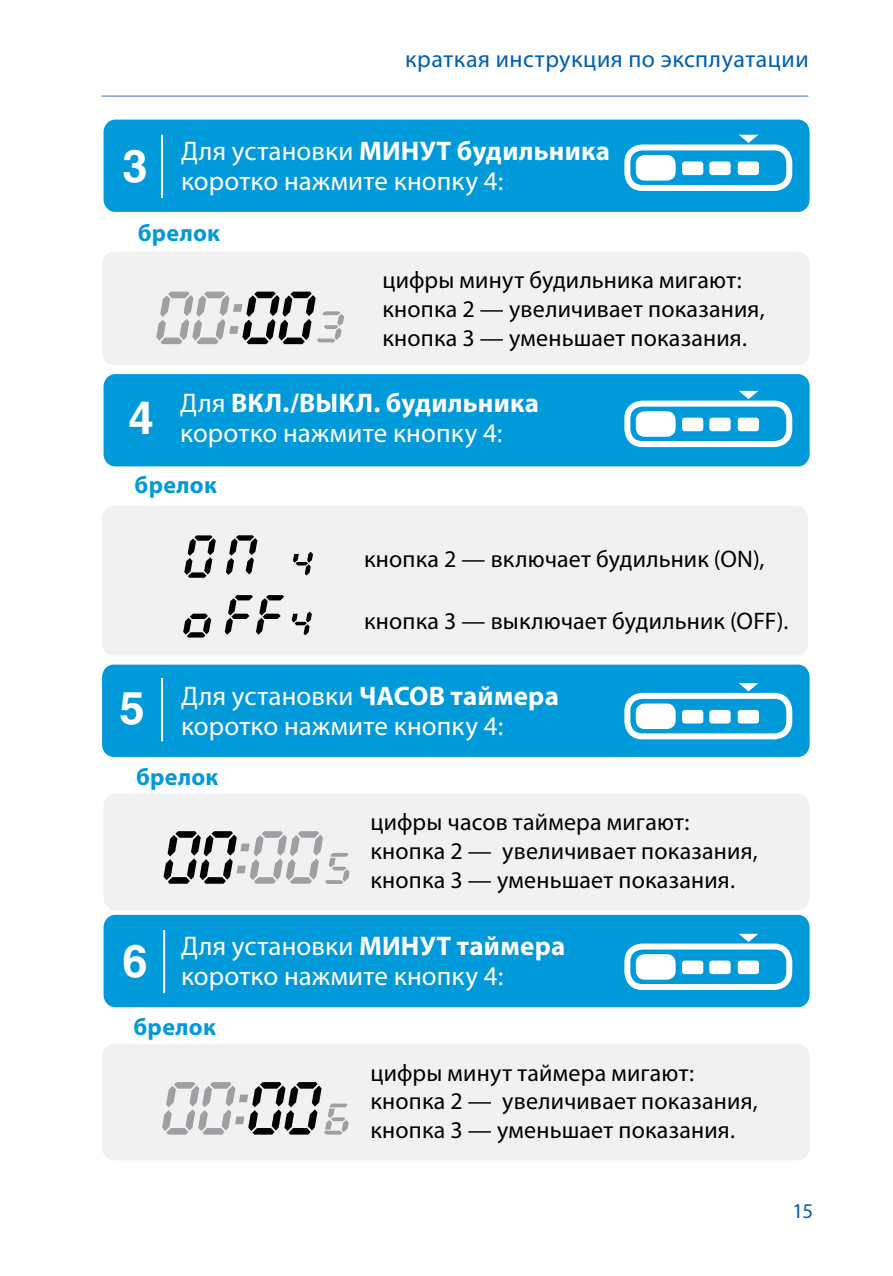
<style>
.page{position:relative;width:893px;height:1276px;background:#fff}
.page>*{position:absolute;margin:0;border:0;box-sizing:border-box;transform-origin:0 0}
.t1{font:700 45px "Helios";color:#fff}
.t2{font:27px/30px "Myriad Pro";letter-spacing:.005em;color:#fff}
.t3{font:24px/28.8px "Myriad Pro";letter-spacing:.01em;color:#000}
.t4{font:24px "Myriad Pro";letter-spacing:.02em;color:#005fae}
.t5{font:700 24px "Myriad Pro";letter-spacing:.015em;color:#0099da}
.t6{font:21px "Myriad Pro";color:#005fae}
.s1{font-weight:700}
</style>
<div class="page">
<hr style="left:102px;top:95px;width:706px;height:2px;background:#80a0d3">
<div style="left:104px;top:120px;width:706px;height:92px;background:#0099da;border-radius:12px"></div>
<div style="left:102px;top:252px;width:708px;height:113px;background:#f1f1f2;border-radius:12px"></div>
<svg style="left:156px;top:292px;width:188px;height:52px"></svg>
<div style="left:624px;top:144px;width:168px;height:47px;border:6px solid #fff;border-radius:15px"></div>
<div style="left:636px;top:155px;width:40px;height:26px;background:#fff;border-radius:9px"></div>
<div style="left:682px;top:161px;width:21px;height:14px;background:#fff;border-radius:3px"></div>
<div style="left:709px;top:161px;width:22px;height:14px;background:#fff;border-radius:3px"></div>
<div style="left:738px;top:161px;width:21px;height:14px;background:#fff;border-radius:3px"></div>
<svg style="left:739px;top:135px;width:19px;height:8px"></svg>
<hr style="left:161px;top:135px;width:2px;height:63px;background:#fff">
<div style="left:104px;top:374px;width:706px;height:92px;background:#0099da;border-radius:12px"></div>
<div style="left:102px;top:506px;width:706px;height:149px;background:#f1f1f2;border-radius:12px"></div>
<svg style="left:225px;top:595px;width:59px;height:39px"></svg>
<svg style="left:183px;top:613px;width:28px;height:24px"></svg>
<svg style="left:292px;top:611px;width:20px;height:24px"></svg>
<svg style="left:226px;top:535px;width:31px;height:40px"></svg>
<svg style="left:293px;top:552px;width:20px;height:23px"></svg>
<svg style="left:184px;top:535px;width:32px;height:43px"></svg>
<div style="left:624px;top:401px;width:168px;height:46px;border:6px solid #fff;border-radius:15px"></div>
<div style="left:636px;top:411px;width:40px;height:26px;background:#fff;border-radius:9px"></div>
<div style="left:682px;top:418px;width:21px;height:13px;background:#fff;border-radius:3px"></div>
<div style="left:709px;top:418px;width:22px;height:13px;background:#fff;border-radius:3px"></div>
<div style="left:738px;top:418px;width:21px;height:13px;background:#fff;border-radius:3px"></div>
<svg style="left:739px;top:391px;width:19px;height:8px"></svg>
<div style="left:102px;top:664px;width:708px;height:93px;background:#0099da;border-radius:12px"></div>
<div style="left:104px;top:793px;width:706px;height:117px;background:#f1f1f2;border-radius:12px"></div>
<svg style="left:164px;top:831px;width:186px;height:53px"></svg>
<div style="left:624px;top:693px;width:168px;height:46px;border:6px solid #fff;border-radius:15px"></div>
<div style="left:636px;top:703px;width:40px;height:26px;background:#fff;border-radius:9px"></div>
<div style="left:682px;top:710px;width:21px;height:13px;background:#fff;border-radius:3px"></div>
<div style="left:709px;top:710px;width:22px;height:13px;background:#fff;border-radius:3px"></div>
<div style="left:738px;top:710px;width:21px;height:13px;background:#fff;border-radius:3px"></div>
<svg style="left:739px;top:683px;width:19px;height:8px"></svg>
<hr style="left:161px;top:678px;width:2px;height:63px;background:#fff">
<div style="left:104px;top:915px;width:706px;height:92px;background:#0099da;border-radius:12px"></div>
<div style="left:102px;top:1044px;width:708px;height:116px;background:#f1f1f2;border-radius:12px"></div>
<svg style="left:162px;top:1082px;width:187px;height:52px"></svg>
<div style="left:624px;top:943px;width:168px;height:47px;border:6px solid #fff;border-radius:15px"></div>
<div style="left:636px;top:954px;width:40px;height:25px;background:#fff;border-radius:9px"></div>
<div style="left:682px;top:960px;width:21px;height:14px;background:#fff;border-radius:3px"></div>
<div style="left:709px;top:960px;width:22px;height:14px;background:#fff;border-radius:3px"></div>
<div style="left:738px;top:960px;width:21px;height:14px;background:#fff;border-radius:3px"></div>
<svg style="left:739px;top:933px;width:19px;height:9px"></svg>
<hr style="left:163px;top:930px;width:2px;height:63px;background:#fff">
<p class="t4" style="left:405px;top:44px;width:405px">краткая инструкция по эксплуатации</p>
<p class="t2" style="left:181px;top:135px;width:430px">Для установки <span class="s1">МИНУТ будильника </span>коротко нажмите кнопку 4:</p>
<p class="t5" style="left:138px;top:217px;width:84px">брелок</p>
<h1 class="t1" style="left:123px;top:140px;width:27px">3</h1>
<p class="t3" style="left:382px;top:265px;width:384px">цифры минут будильника мигают: кнопка 2 — увеличивает показания, кнопка 3 — уменьшает показания.</p>
<h1 class="t1" style="left:129px;top:391px;width:27px">4</h1>
<p class="t2" style="left:180px;top:388px;width:360px">Для <span class="s1">ВКЛ./ВЫКЛ. будильника </span>коротко нажмите кнопку 4:</p>
<p class="t5" style="left:135px;top:470px;width:84px">брелок</p>
<p class="t3" style="left:364px;top:544px;width:402px">кнопка 2 — включает будильник (ON),</p>
<p class="t3" style="left:364px;top:606px;width:426px">кнопка 3 — выключает будильник (OFF).</p>
<p class="t2" style="left:181px;top:680px;width:379px">Для установки <span class="s1">ЧАСОВ таймера </span>коротко нажмите кнопку 4:</p>
<p class="t5" style="left:136px;top:761px;width:84px">брелок</p>
<h1 class="t1" style="left:120px;top:682px;width:27px">5</h1>
<p class="t3" style="left:370px;top:807px;width:389px">цифры часов таймера мигают: кнопка 2 — увеличивает показания, кнопка 3 — уменьшает показания.</p>
<p class="t2" style="left:181px;top:930px;width:386px">Для установки <span class="s1">МИНУТ таймера </span>коротко нажмите кнопку 4:</p>
<p class="t5" style="left:134px;top:1011px;width:84px">брелок</p>
<h1 class="t1" style="left:123px;top:935px;width:27px">6</h1>
<p class="t3" style="left:370px;top:1058px;width:389px">цифры минут таймера мигают: кнопка 2 — увеличивает показания, кнопка 3 — уменьшает показания.</p>
<p class="t6" style="left:792px;top:1197px;width:22px">15</p>
</div>
